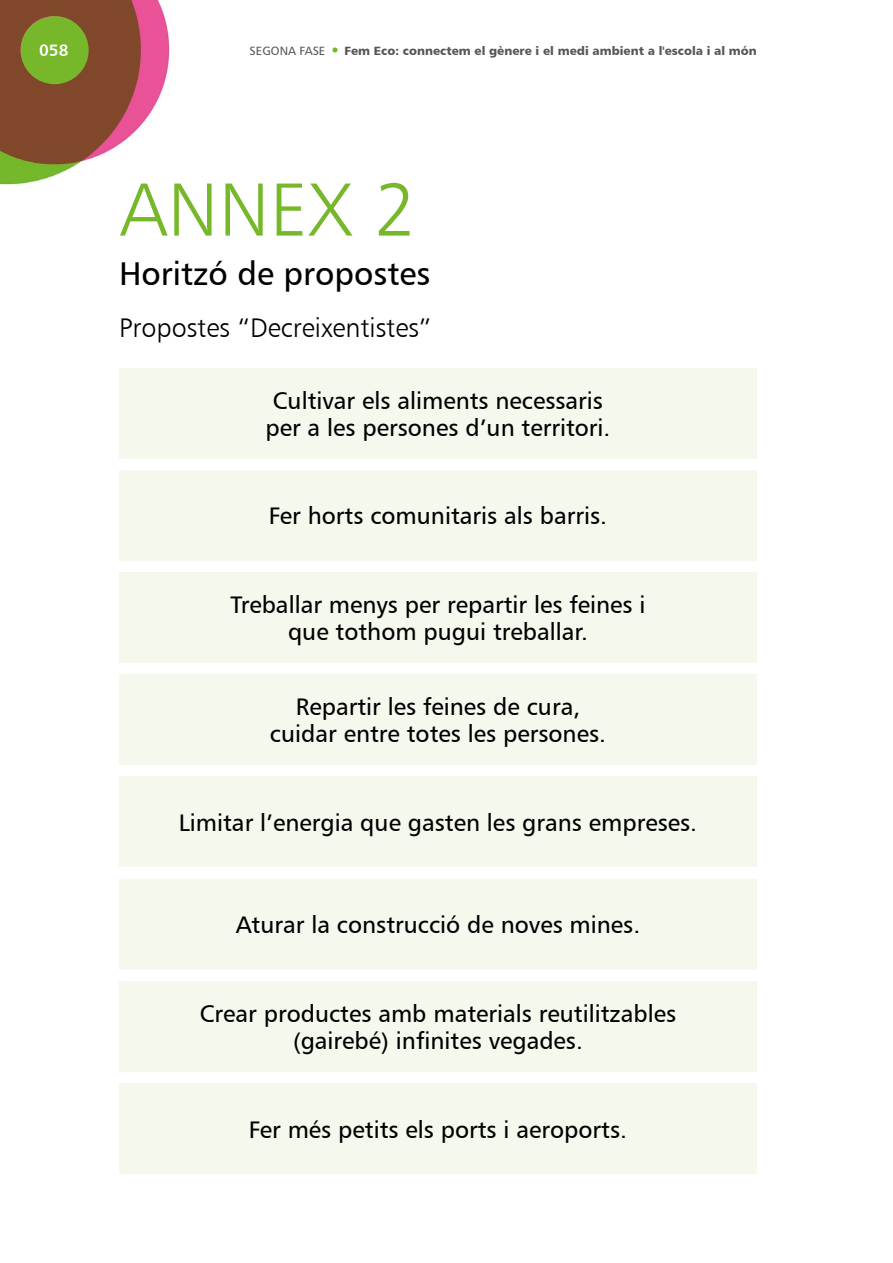
<style>
.page{position:relative;width:893px;height:1263px;background:#fff}
.page>*{position:absolute;margin:0;border:0;box-sizing:border-box;transform-origin:0 0}
.t1{font:75px "Humanist 777 BT Light B";color:#76b82a}
.t2{font:33px "Humanist 777 BT Roman B";color:#000}
.t3{font:27px "Humanist 777 BT Light B";color:#000}
.t4{font:24px/27px "Humanist 777 BT Roman B";color:#000;text-align:center}
.t5{font:16.5px "Humanist 777 BT Bold B";color:#fff}
.t6{font:12px "Humanist 777 BT Black B";color:#575756}
.t7{font:12px "Humanist 777 BT Roman B";color:#575756}
</style>
<div class="page">
<img style="left:0;top:0;width:170px;height:185px">
<div style="left:21px;top:16px;width:68px;height:68px;background:#76b82a;border-radius:50%"></div>
<svg style="left:332px;top:47px;width:6px;height:6px"></svg>
<div style="left:119px;top:368px;width:638px;height:90px;background:#f4f8ed"></div>
<div style="left:119px;top:470px;width:638px;height:91px;background:#f4f8ed"></div>
<div style="left:119px;top:572px;width:638px;height:91px;background:#f4f8ed"></div>
<div style="left:119px;top:674px;width:638px;height:91px;background:#f4f8ed"></div>
<div style="left:119px;top:777px;width:638px;height:90px;background:#f4f8ed"></div>
<div style="left:119px;top:879px;width:638px;height:90px;background:#f4f8ed"></div>
<div style="left:119px;top:981px;width:638px;height:90px;background:#f4f8ed"></div>
<div style="left:119px;top:1083px;width:638px;height:91px;background:#f4f8ed"></div>
<p class="t5" style="left:39px;top:40px;width:31px">058</p>
<p class="t7" style="left:250px;top:43px;width:77px">SEGONA FASE</p>
<p class="t6" style="left:345px;top:43px;width:414px">Fem Eco: connectem el gènere i el medi ambient a l'escola i al món</p>
<h1 class="t1" style="left:119px;top:163px;width:299px">ANNEX 2</h1>
<h2 class="t2" style="left:119px;top:253px;width:313px">Horitzó de propostes</h2>
<p class="t3" style="left:119px;top:311px;width:314px">Propostes “Decreixentistes”</p>
<p class="t4" style="left:265px;top:386px;width:347px">Cultivar els aliments necessaris per a les persones d’un territori.</p>
<p class="t4" style="left:269px;top:502px;width:340px">Fer horts comunitaris als barris.</p>
<p class="t4" style="left:230px;top:591px;width:417px">Treballar menys per repartir les feines i que tothom pugui treballar.</p>
<p class="t4" style="left:270px;top:693px;width:337px">Repartir les feines de cura, cuidar entre totes les persones.</p>
<p class="t4" style="left:179px;top:809px;width:520px">Limitar l’energia que gasten les grans empreses.</p>
<p class="t4" style="left:236px;top:911px;width:406px">Aturar la construcció de noves mines.</p>
<p class="t4" style="left:200px;top:999px;width:478px">Crear productes amb materials reutilitzables (gairebé) infinites vegades.</p>
<p class="t4" style="left:249px;top:1115px;width:380px">Fer més petits els ports i aeroports.</p>
</div>
